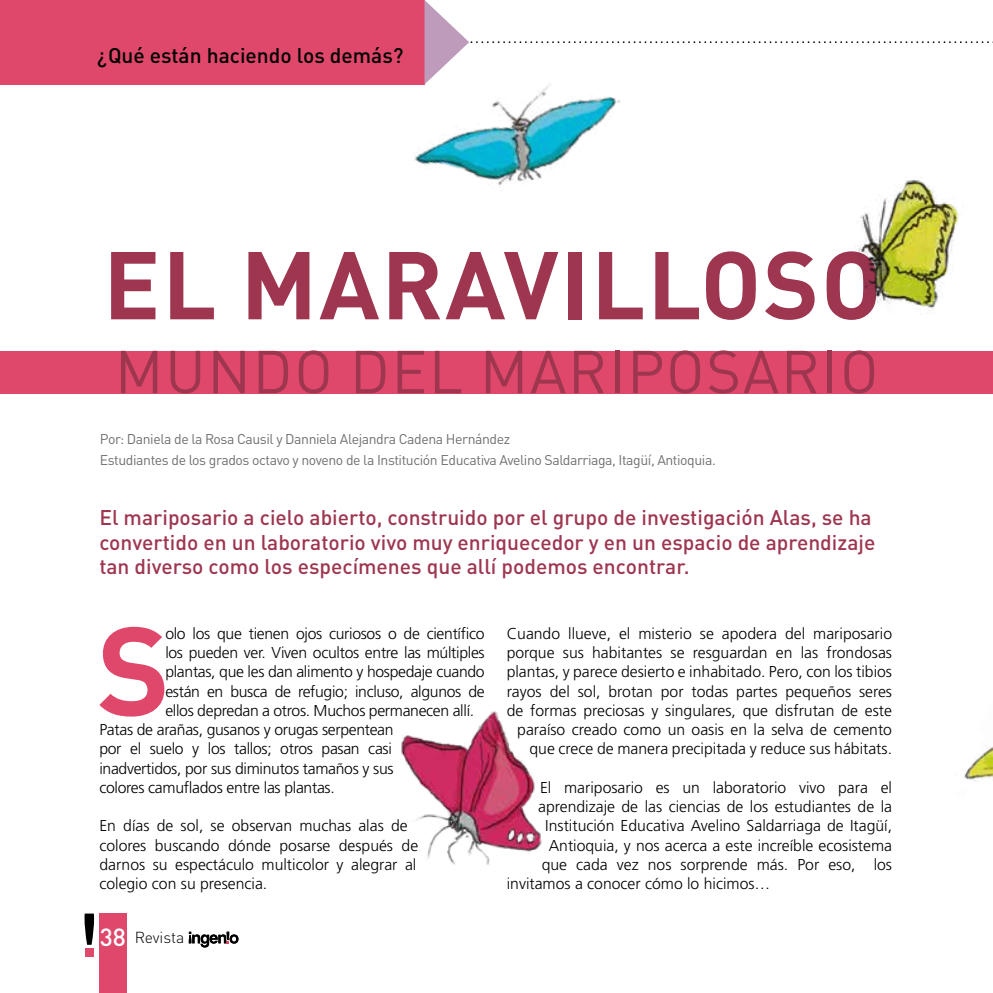
<style>
.page{position:relative;width:993px;height:993px;background:#fff}
.page>*{position:absolute;margin:0;border:0;box-sizing:border-box;transform-origin:0 0}
.t1{font:700 123.9px "DIN Pro";color:#df486b}
.t2{font:700 94.5px "DIN Pro";letter-spacing:.02em;color:#9e3650}
.t3{font:59.5px "DIN Pro";letter-spacing:.025em;color:#9e3650}
.t4{font:500 21px/24.5px "DIN Pro";color:#9e3650}
.t5{font:500 21px "DIN Pro";color:#000}
.t6{font:300 15.75px/19.2px "Frutiger LT Std";color:#000}
.t7{font:300 15.75px "Frutiger LT Std";letter-spacing:-.02em;color:#000}
.t8{font:300 15.75px "DIN Pro";letter-spacing:-.005em;color:#000}
.t9{font:14px/21px "DIN Pro";letter-spacing:-.03em;color:#706f6f}
.s1{font-weight:500;font-size:24.5px;color:#fff}
</style>
<div class="page">
<div style="left:99px;top:913px;width:27px;height:79px;background:#df486b"></div>
<div style="left:85px;top:948px;width:9px;height:8px;background:#df486b"></div>
<svg style="left:84px;top:913px;width:10px;height:31px"></svg>
<svg style="left:189px;top:931px;width:49px;height:16px"></svg>
<svg style="left:0;top:0;width:993px;height:84px"></svg>
<div style="left:0;top:350px;width:992px;height:43px;background:#df486b"></div>
<img style="left:401px;top:711px;width:141px;height:154px">
<img style="left:858px;top:180px;width:103px;height:131px">
<img style="left:388px;top:25px;width:271px;height:160px">
<img style="left:964px;top:745px;width:28px;height:36px">
<h3 class="t5" style="left:97px;top:39px;width:308px">¿Qué están haciendo los demás?</h3>
<h2 class="t2" style="left:103px;top:206px;width:780px">EL MARAVILLOSO</h2>
<h3 class="t3" style="left:115px;top:325px;width:765px">MUNDO DEL MARIPOSARIO</h3>
<p class="t9" style="left:100px;top:426px;width:617px">Por: Daniela de la Rosa Causil y Danniela Alejandra Cadena Hernández<br>Estudiantes de los grados octavo y noveno de la Institución Educativa Avelino Saldarriaga, Itagüí, Antioquia.</p>
<h3 class="t4" style="left:99px;top:503px;width:777px">El mariposario a cielo abierto, construido por el grupo de investigación Alas, se ha convertido en un laboratorio vivo muy enriquecedor y en un espacio de aprendizaje tan diverso como los especímenes que allí podemos encontrar.</h3>
<h1 class="t1" style="left:97px;top:567px;width:75px">S</h1>
<p class="t7" style="left:165px;top:624px;width:321px">olo los que tienen ojos curiosos o de científico</p>
<p class="t7" style="left:165px;top:643px;width:321px">los pueden ver. Viven ocultos entre las múltiples</p>
<p class="t7" style="left:165px;top:662px;width:321px">plantas, que les dan alimento y hospedaje cuando</p>
<p class="t7" style="left:165px;top:682px;width:321px">están en busca de refugio; incluso, algunos de</p>
<p class="t7" style="left:165px;top:701px;width:310px">ellos depredan a otros. Muchos permanecen allí.</p>
<p class="t7" style="left:99px;top:720px;width:295px">Patas de arañas, gusanos y orugas serpentean</p>
<p class="t7" style="left:99px;top:739px;width:294px">por el suelo y los tallos; otros pasan casi</p>
<p class="t7" style="left:99px;top:759px;width:296px">inadvertidos, por sus diminutos tamaños y sus</p>
<p class="t7" style="left:99px;top:778px;width:237px">colores camuflados entre las plantas.</p>
<p class="t6" style="left:99px;top:816px;width:320px">En días de sol, se observan muchas alas de colores buscando dónde posarse después de darnos su espectáculo multicolor y alegrar al colegio con su presencia.</p>
<p class="t8" style="left:100px;top:924px;width:86px"><span class="s1">38</span> Revista</p>
<p class="t6" style="left:506px;top:623px;width:387px;text-align:right">Cuando llueve, el misterio se apodera del mariposario porque sus habitantes se resguardan en las frondosas plantas, y parece desierto e inhabitado. Pero, con los tibios rayos del sol, brotan por todas partes pequeños seres de formas preciosas y singulares, que disfrutan de este paraíso creado como un oasis en la selva de cemento que crece de manera precipitada y reduce sus hábitats.</p>
<p class="t6" style="left:540px;top:777px;width:353px">El mariposario es un laboratorio vivo para el</p>
<p class="t6" style="left:538px;top:797px;width:355px">aprendizaje de las ciencias de los estudiantes de la</p>
<p class="t6" style="left:545px;top:816px;width:348px">Institución Educativa Avelino Saldarriaga de Itagüí,</p>
<p class="t6" style="left:548px;top:835px;width:345px">Antioquia, y nos acerca a este increíble ecosistema</p>
<p class="t6" style="left:541px;top:854px;width:352px">que cada vez nos sorprende más. Por eso, los</p>
<p class="t6" style="left:506px;top:874px;width:265px">invitamos a conocer cómo lo hicimos…</p>
</div>
